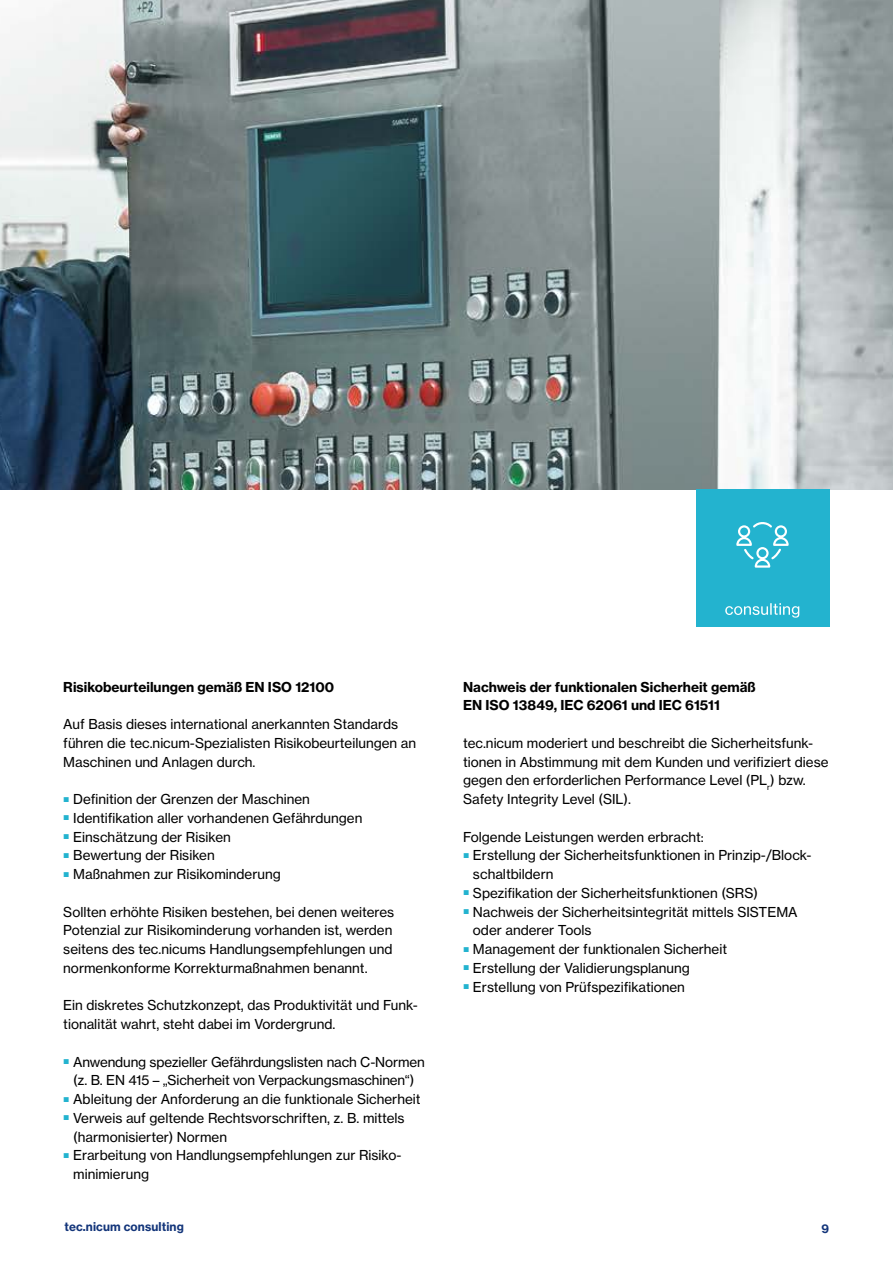
<style>
.page{position:relative;width:893px;height:1263px;background:#fff}
.page>*{position:absolute;margin:0;border:0;box-sizing:border-box;transform-origin:0 0}
.t1{font:13.5px/18.8px "N Haas Grotesk TX Pro 55 Rg";color:#000}
.t2{font:13.5px/18.8px "N Haas Grotesk TX Pro 75 Bd";color:#000}
.t3{font:12px "N Haas Grotesk TX Pro 75 Bd";letter-spacing:.01em;color:#13357a}
</style>
<div class="page">
<img style="left:0;top:0;width:893px;height:489px">
<div style="left:696px;top:489px;width:133px;height:138px;background:#23b3cf"></div>
<svg style="left:725px;top:603px;width:74px;height:15px"></svg>
<svg style="left:736px;top:522px;width:53px;height:46px"></svg>
<p class="t2" style="left:63px;top:677px;width:272px">Risikobeurteilungen gemäß EN ISO 12100</p>
<p class="t1" style="left:63px;top:715px;width:354px">Auf Basis dieses international anerkannten Standards führen die tec.nicum-Spezialisten Risikobeurteilungen an<br>Maschinen und Anlagen durch.</p>
<p class="t1" style="left:63px;top:790px;width:248px"><sup>■</sup> Definition der Grenzen der Maschinen</p>
<p class="t1" style="left:63px;top:808px;width:301px"><sup>■</sup> Identifikation aller vorhandenen Gefährdungen</p>
<p class="t1" style="left:63px;top:827px;width:169px"><sup>■</sup> Einschätzung der Risiken</p>
<p class="t1" style="left:63px;top:846px;width:153px"><sup>■</sup> Bewertung der Risiken</p>
<p class="t1" style="left:63px;top:865px;width:219px"><sup>■</sup> Maßnahmen zur Risikominderung</p>
<p class="t1" style="left:63px;top:902px;width:332px">Sollten erhöhte Risiken bestehen, bei denen weiteres Potenzial zur Risikominderung vorhanden ist, werden seitens des tec.nicums Handlungsempfehlungen und normenkonforme Korrekturmaßnahmen benannt.</p>
<p class="t1" style="left:63px;top:996px;width:356px">Ein diskretes Schutzkonzept, das Produktivität und Funk&shy;tionalität wahrt, steht dabei im Vordergrund.</p>
<p class="t1" style="left:63px;top:1052px;width:363px;text-align:center"><sup>■</sup> Anwendung spezieller Gefährdungslisten nach C-Normen (z. B. EN 415 – „Sicherheit von Verpackungsmaschinen“)</p>
<p class="t1" style="left:63px;top:1090px;width:359px"><sup>■</sup> Ableitung der Anforderung an die funktionale Sicherheit</p>
<p class="t1" style="left:73px;top:1108px;width:333px;text-indent:-10px"><sup>■</sup> Verweis auf geltende Rechtsvorschriften, z. B. mittels (harmonisierter) Normen</p>
<p class="t1" style="left:73px;top:1146px;width:330px;text-indent:-10px"><sup>■</sup> Erarbeitung von Handlungsempfehlungen zur Risiko&shy;minimierung</p>
<p class="t2" style="left:463px;top:677px;width:294px">Nachweis der funktionalen Sicherheit gemäß<br>EN ISO 13849, IEC 62061 und IEC 61511</p>
<p class="t1" style="left:463px;top:733px;width:367px">tec.nicum moderiert und beschreibt die Sicherheitsfunk&shy;tionen in Abstimmung mit dem Kunden und verifiziert diese gegen den erforderlichen Performance Level (PL<sub>r</sub>) bzw.<br>Safety Integrity Level (SIL).</p>
<p class="t1" style="left:463px;top:827px;width:242px">Folgende Leistungen werden erbracht:</p>
<p class="t1" style="left:473px;top:846px;width:340px;text-indent:-10px"><sup>■</sup> Erstellung der Sicherheitsfunktionen in Prinzip-/Block&shy;schaltbildern</p>
<p class="t1" style="left:463px;top:883px;width:296px"><sup>■</sup> Spezifikation der Sicherheitsfunktionen (SRS)</p>
<p class="t1" style="left:473px;top:902px;width:326px;text-indent:-10px"><sup>■</sup> Nachweis der Sicherheitsintegrität mittels SISTEMA oder anderer Tools</p>
<p class="t1" style="left:463px;top:940px;width:266px"><sup>■</sup> Management der funktionalen Sicherheit</p>
<p class="t1" style="left:463px;top:958px;width:228px"><sup>■</sup> Erstellung der Validierungsplanung</p>
<p class="t1" style="left:463px;top:977px;width:223px"><sup>■</sup> Erstellung von Prüfspezifikationen</p>
<p class="t3" style="left:64px;top:1219px;width:121px">tec.nicum consulting</p>
<p class="t3" style="left:822px;top:1221px;width:9px">9</p>
</div>
